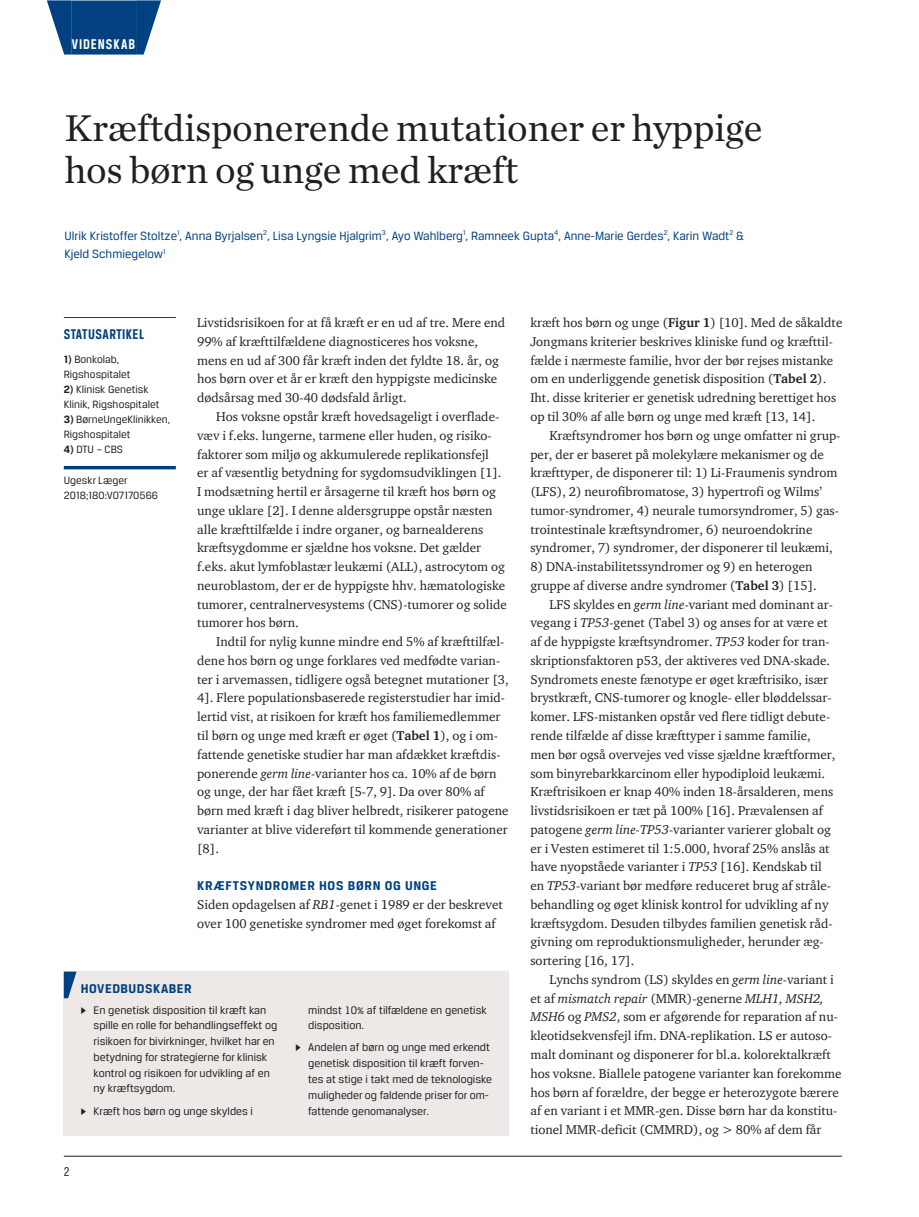
<style>
.page{position:relative;width:919px;height:1217px;background:#fff}
.page>*{position:absolute;margin:0;border:0;box-sizing:border-box;transform-origin:0 0}
.t1{font:39px/42px "Chronicle Text G1";letter-spacing:-.01em;color:#231f20}
.t2{font:700 15px "Breuer Condensed";letter-spacing:.03em;color:#014081}
.t3{font:700 15px "Breuer Condensed";letter-spacing:.065em;color:#fff}
.t4{font:700 13.5px "Breuer Text";letter-spacing:.05em;color:#014081}
.t5{font:13.5px "Breuer Condensed";color:#231f20}
.t6{font:13.05px/18.8px "ITC Charter Com";color:#231f20}
.t7{font:italic 13.05px "ITC Charter Com";color:#231f20}
.t8{font:12.75px/18.8px "Breuer Text";color:#014081}
.t9{font:11.7px/15.8px "Breuer Text";color:#231f20}
.t10{font:11.25px/15px "Breuer Text";color:#231f20}
.s1{font-weight:700}
.s2{font-style:italic}
.s3{font-family:"Greta Text"}
.s4{font-style:normal}
</style>
<div class="page">
<hr style="left:64px;top:1155px;width:777px;height:1px;background:#231f20">
<div style="left:72px;top:1px;width:64px;height:54px;background:#014081"></div>
<svg style="left:47px;top:0;width:25px;height:55px"></svg>
<svg style="left:136px;top:0;width:25px;height:55px"></svg>
<hr style="left:64px;top:317px;width:112px;height:1px;background:#014081">
<hr style="left:64px;top:466px;width:112px;height:3px;background:#014081">
<div style="left:64px;top:971px;width:445px;height:164px;background:#eee9e6"></div>
<svg style="left:64px;top:971px;width:13px;height:27px"></svg>
<p class="t3" style="left:72px;top:35px;width:65px">VIDENSKAB</p>
<h1 class="t1" style="left:64px;top:105px;width:699px">Kræftdisponerende mutationer er hyppige hos børn og unge med kræft</h1>
<p class="t8" style="left:64px;top:226px;width:681px">Ulrik Kristoffer Stoltze<sup>1</sup>, Anna Byrjalsen<sup>2</sup>, Lisa Lyngsie Hjalgrim<sup>3</sup>, Ayo Wahlberg<sup>1</sup>, Ramneek Gupta<sup>4</sup>, Anne-Marie Gerdes<sup>2</sup>, Karin Wadt<sup>2</sup> &amp;<br>Kjeld Schmiegelow<sup>1</sup></p>
<p class="t2" style="left:64px;top:326px;width:82px">STATUSARTIKEL</p>
<p class="t10" style="left:64px;top:351px;width:68px"><span class="s1">1)</span> Bonkolab,<br>Rigshospitalet</p>
<p class="t10" style="left:64px;top:381px;width:97px"><span class="s1">2)</span> Klinisk Genetisk<br>Klinik, Rigshospitalet</p>
<p class="t10" style="left:64px;top:411px;width:108px"><span class="s1">3)</span> BørneUngeKlinikken,<br>Rigshospitalet</p>
<p class="t10" style="left:64px;top:441px;width:61px"><span class="s1">4)</span> DTU – CBS</p>
<p class="t10" style="left:64px;top:473px;width:96px">Ugeskr Læger<br>2018;180:V07170566</p>
<p class="t6" style="left:197px;top:313px;width:309px">Livstidsrisikoen for at få kræft er en ud af tre. Mere end 99% af kræfttilfældene diagnosticeres hos voksne, mens en ud af 300 får kræft inden det fyldte 18. år, og hos børn over et år er kræft den hyppigste medicinske dødsårsag med 30-40 dødsfald årligt.</p>
<p class="t6" style="left:197px;top:407px;width:311px;text-indent:19px">Hos voksne opstår kræft hovedsageligt i overflade&shy;væv i f.eks. lungerne, tarmene eller huden, og risiko&shy;faktorer som miljø og akkumulerede replikationsfejl<br>er af væsentlig betydning for sygdomsudviklingen [1].<br>I modsætning hertil er årsagerne til kræft hos børn og unge uklare [2]. I denne aldersgruppe opstår næsten alle kræfttilfælde i indre organer, og barnealderens kræftsygdomme er sjældne hos voksne. Det gælder f.eks. akut lymfoblastær leukæmi (ALL), astrocytom og neuroblastom, der er de hyppigste hhv. hæmatologiske tumorer, centralnervesystems (CNS)-tumorer og solide tumorer hos børn.</p>
<p class="t6" style="left:197px;top:632px;width:313px;text-indent:19px">Indtil for nylig kunne mindre end 5% af kræfttilfæl&shy;dene hos børn og unge forklares ved medfødte varian&shy;ter i arvemassen, tidligere også betegnet mutationer [3, 4]. Flere populationsbaserede registerstudier har imid&shy;lertid vist, at risikoen for kræft hos familiemedlemmer til børn og unge med kræft er øget (<span class="s1">Tabel 1</span>), og i om&shy;fattende genetiske studier har man afdækket kræftdis&shy;ponerende <span class="s2">germ line</span>-varianter hos ca. 10% af de børn og unge, der har fået kræft [5-7, 9]. Da over 80% af børn med kræft i dag bliver helbredt, risikerer patogene varianter at blive videreført til kommende generationer [8].</p>
<p class="t4" style="left:197px;top:877px;width:241px">KRÆFTSYNDROMER HOS BØRN OG UNGE</p>
<p class="t6" style="left:197px;top:894px;width:307px">Siden opdagelsen af <span class="s2">RB1</span>-genet i 1989 er der beskrevet over 100 genetiske syndromer med øget forekomst af</p>
<p class="t4" style="left:81px;top:980px;width:112px">HOVEDBUDSKABER</p>
<p class="t9" style="left:94px;top:1001px;width:185px;text-indent:-13px"><span class="s3">▶</span> En genetisk disposition til kræft kan spille en rolle for behandlingseffekt og risikoen for bivirkninger, hvilket har en betydning for strategierne for klinisk kontrol og risikoen for udvikling af en ny kræftsygdom.</p>
<p class="t9" style="left:81px;top:1102px;width:174px"><span class="s3">▶</span> Kræft hos børn og unge skyldes i</p>
<p class="t9" style="left:308px;top:1001px;width:180px">mindst 10% af tilfældene en genetisk disposition.</p>
<p class="t9" style="left:308px;top:1039px;width:185px;text-indent:-13px"><span class="s3">▶</span> Andelen af børn og unge med erkendt genetisk disposition til kræft forven&shy;tes at stige i takt med de teknologiske muligheder og faldende priser for om&shy;fattende genomanalyser.</p>
<p class="t5" style="left:64px;top:1163px;width:7px">2</p>
<p class="t6" style="left:530px;top:313px;width:313px">kræft hos børn og unge (<span class="s1">Figur 1</span>) [10]. Med de såkaldte Jongmans kriterier beskrives kliniske fund og kræfttil&shy;fælde i nærmeste familie, hvor der bør rejses mistanke om en underliggende genetisk disposition (<span class="s1">Tabel 2</span>).<br>Iht. disse kriterier er genetisk udredning berettiget hos op til 30% af alle børn og unge med kræft [13, 14].</p>
<p class="t6" style="left:530px;top:425px;width:311px;text-indent:19px">Kræftsyndromer hos børn og unge omfatter ni grup&shy;per, der er baseret på molekylære mekanismer og de kræfttyper, de disponerer til: 1) Li-Fraumenis syndrom (LFS), 2) neurofibromatose, 3) hypertrofi og Wilms’ tumor-syndromer, 4) neurale tumorsyndromer, 5) gas&shy;trointestinale kræftsyndromer, 6) neuroendokrine syndromer, 7) syndromer, der disponerer til leukæmi,</p>
<p class="t6" style="left:530px;top:557px;width:284px">8) DNA-instabilitetssyndromer og 9) en heterogen</p>
<p class="t6" style="left:530px;top:575px;width:288px">gruppe af diverse andre syndromer (<span class="s1">Tabel 3</span>) [15].</p>
<p class="t6" style="left:549px;top:594px;width:285px">LFS skyldes en <span class="s2">germ line</span>-variant med dominant ar-</p>
<p class="t6" style="left:530px;top:613px;width:299px">vegang i <span class="s2">TP53</span>-genet (Tabel 3) og anses for at være et</p>
<p class="t6" style="left:530px;top:632px;width:299px">af de hyppigste kræftsyndromer. <span class="s2">TP53</span> koder for tran-</p>
<p class="t6" style="left:530px;top:650px;width:301px">skriptionsfaktoren p53, der aktiveres ved DNA-skade.</p>
<p class="t6" style="left:530px;top:669px;width:299px">Syndromets eneste fænotype er øget kræftrisiko, især</p>
<p class="t6" style="left:530px;top:688px;width:303px">brystkræft, CNS-tumorer og knogle- eller bløddelssar-</p>
<p class="t6" style="left:530px;top:707px;width:301px">komer. LFS-mistanken opstår ved flere tidligt debute-</p>
<p class="t6" style="left:530px;top:725px;width:282px">rende tilfælde af disse kræfttyper i samme familie,</p>
<p class="t6" style="left:530px;top:744px;width:306px">men bør også overvejes ved visse sjældne kræftformer,</p>
<p class="t6" style="left:530px;top:763px;width:296px">som binyrebarkkarcinom eller hypodiploid leukæmi.</p>
<p class="t6" style="left:530px;top:782px;width:304px">Kræftrisikoen er knap 40% inden 18-årsalderen, mens</p>
<p class="t6" style="left:530px;top:800px;width:294px">livstidsrisikoen er tæt på 100% [16]. Prævalensen af</p>
<p class="t6" style="left:530px;top:819px;width:302px">patogene <span class="s2">germ line-TP53</span>-varianter varierer globalt og</p>
<p class="t6" style="left:530px;top:838px;width:301px">er i Vesten estimeret til 1:5.000, hvoraf 25% anslås at</p>
<p class="t6" style="left:530px;top:857px;width:293px">have nyopståede varianter i <span class="s2">TP53</span> [16]. Kendskab til</p>
<p class="t6" style="left:530px;top:875px;width:302px">en <span class="s2">TP53</span>-variant bør medføre reduceret brug af stråle-</p>
<p class="t6" style="left:530px;top:894px;width:299px">behandling og øget klinisk kontrol for udvikling af ny</p>
<p class="t6" style="left:530px;top:913px;width:304px">kræftsygdom. Desuden tilbydes familien genetisk råd-</p>
<p class="t6" style="left:530px;top:932px;width:294px">givning om reproduktionsmuligheder, herunder æg-</p>
<p class="t6" style="left:530px;top:950px;width:105px">sortering [16, 17].</p>
<p class="t6" style="left:549px;top:969px;width:286px">Lynchs syndrom (LS) skyldes en <span class="s2">germ line</span>-variant i</p>
<p class="t7" style="left:530px;top:990px;width:295px"><span class="s4">et af</span> mismatch repair <span class="s4">(MMR)-generne</span> MLH1, MSH2,</p>
<p class="t6" style="left:530px;top:1007px;width:309px"><span class="s2">MSH6</span> og <span class="s2">PMS2</span>, som er afgørende for reparation af nu-</p>
<p class="t6" style="left:530px;top:1025px;width:303px">kleotidsekvensfejl ifm. DNA-replikation. LS er autoso-</p>
<p class="t6" style="left:530px;top:1044px;width:302px">malt dominant og disponerer for bl.a. kolorektalkræft</p>
<p class="t6" style="left:530px;top:1063px;width:313px">hos voksne. Biallele patogene varianter kan forekomme</p>
<p class="t6" style="left:530px;top:1082px;width:310px">hos børn af forældre, der begge er heterozygote bærere</p>
<p class="t6" style="left:530px;top:1100px;width:308px">af en variant i et MMR-gen. Disse børn har da konstitu-</p>
<p class="t6" style="left:530px;top:1119px;width:292px">tionel MMR-deficit (CMMRD), og &gt; 80% af dem får</p>
</div>
